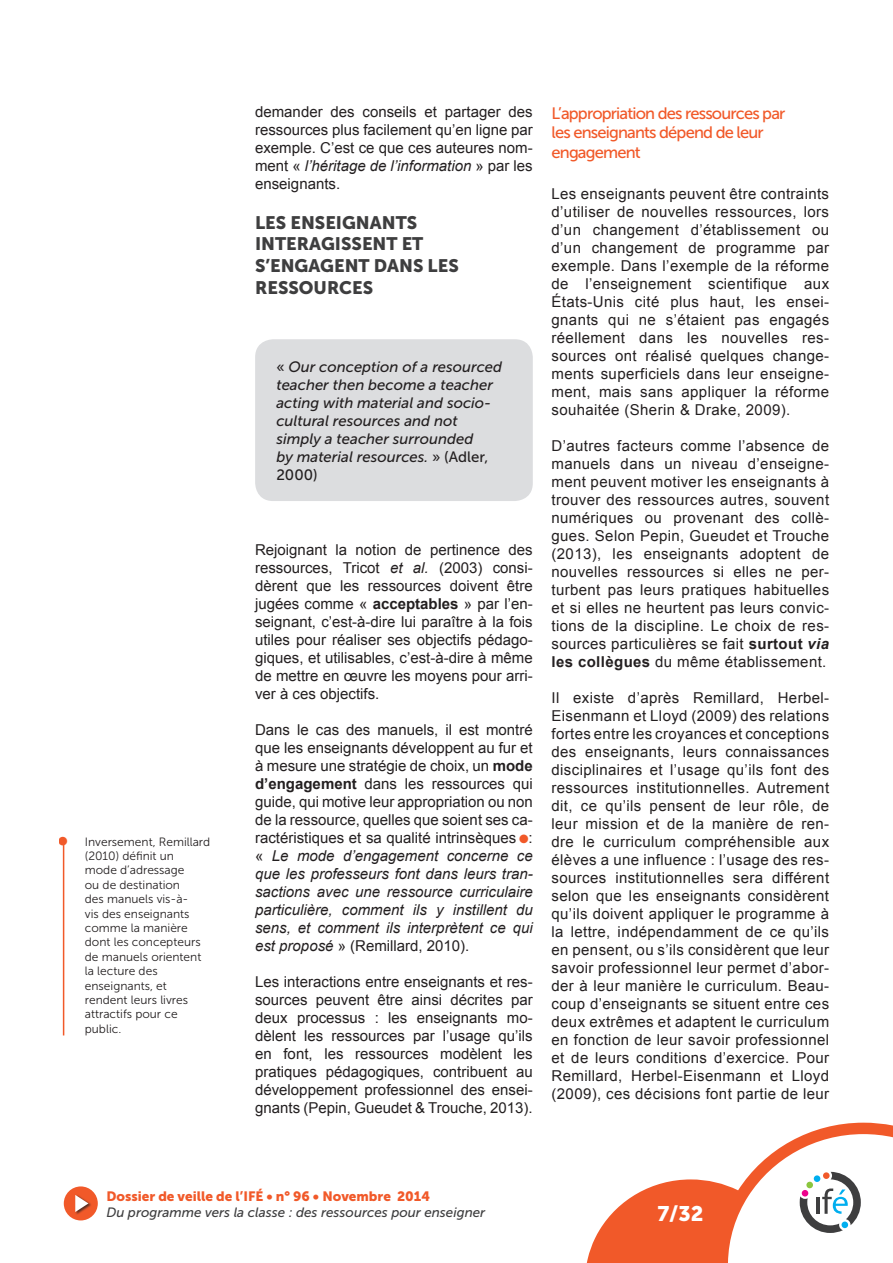
<style>
.page{position:relative;width:893px;height:1263px;background:#fff}
.page>*{position:absolute;margin:0;border:0;box-sizing:border-box;transform-origin:0 0}
.t1{font:21px "Museo Sans 900";color:#fff}
.t2{font:18px/21.6px "Museo Sans 900";color:#3e3e3f}
.t3{font:16.5px/19.8px "Museo Sans 500";letter-spacing:-.05em;color:#f15929}
.t4{font:15px/18px "Arial";color:#231f20;text-align:justify}
.t5{font:italic 15px/18px "Museo Sans 500";color:#231f20}
.t6{font:italic 13.5px "Museo Sans 500";color:#3e3e3f}
.t7{font:13.5px "Museo Sans 900";color:#f15929}
.t8{font:12px/14.4px "Museo Sans 300";color:#231f20}
.s1{font-style:italic}
.s2{font-style:normal}
.s3{font-weight:700}
.s4{font-weight:700;font-style:italic}
</style>
<div class="page">
<div style="left:64px;top:1186px;width:34px;height:34px;background:#f15929;border-radius:50%"></div>
<div style="left:75px;top:1194px;width:16px;height:21px;background:#231f20;opacity:.75"></div>
<svg style="left:75px;top:1195px;width:13px;height:17px"></svg>
<svg style="left:587px;top:1123px;width:305px;height:140px"></svg>
<div style="left:806px;top:1181px;width:7px;height:7px;background:#8bc63e;border-radius:50%"></div>
<div style="left:814px;top:1175px;width:6px;height:7px;background:#00aeef;border-radius:50%"></div>
<div style="left:823px;top:1172px;width:7px;height:7px;background:#f15929;border-radius:50%"></div>
<div style="left:841px;top:1221px;width:7px;height:7px;background:#00aeef;border-radius:50%"></div>
<div style="left:801px;top:1190px;width:7px;height:7px;background:#ed028c;border-radius:50%"></div>
<div style="left:255px;top:339px;width:278px;height:162px;background:#dcdddf;border-radius:18px"></div>
<hr style="left:63px;top:845px;width:1px;height:190px;background:#f15929">
<p class="t8" style="left:85px;top:834px;width:127px">Inversement, Remillard (2010) définit un<br>mode d’adressage<br>ou de destination<br>des manuels vis-à-<br>vis des enseignants comme la manière dont les concepteurs de manuels orientent la lecture des enseignants, et rendent leurs livres attractifs pour ce public.</p>
<p class="t4" style="left:255px;top:103px;width:279px">demander des conseils et partager des ressources plus facilement qu’en ligne par exemple. C’est ce que ces auteures nom&shy;ment « <span class="s1">l’héritage de l’information</span> » par les enseignants.</p>
<p class="t2" style="left:255px;top:212px;width:205px">LES ENSEIGNANTS<br>INTERAGISSENT ET<br>S’ENGAGENT DANS LES<br>RESSOURCES</p>
<p class="t5" style="left:276px;top:358px;width:227px"><span class="s2">«</span> Our conception of a resourced teacher then become a teacher acting with material and socio&shy;cultural resources and not simply a teacher surrounded<br>by material resources. <span class="s2">» (Adler,<br>2000)</span></p>
<p class="t4" style="left:255px;top:541px;width:279px">Rejoignant la notion de pertinence des ressources, Tricot <span class="s1">et al.</span> (2003) consi&shy;dèrent que les ressources doivent être jugées comme « <span class="s3">acceptables</span> » par l’en&shy;seignant, c’est-à-dire lui paraître à la fois utiles pour réaliser ses objectifs pédago&shy;giques, et utilisables, c’est-à-dire à même de mettre en œuvre les moyens pour arri&shy;ver à ces objectifs.</p>
<p class="t4" style="left:255px;top:721px;width:279px">Dans le cas des manuels, il est montré que les enseignants développent au fur et à mesure une stratégie de choix, un <span class="s3">mode d’engagement</span> dans les ressources qui guide, qui motive leur appropriation ou non de la ressource, quelles que soient ses ca&shy;ractéristiques et sa qualité intrinsèques : « <span class="s1">Le mode d’engagement concerne ce que les professeurs font dans leurs tran&shy;sactions avec une ressource curriculaire particulière, comment ils y instillent du sens, et comment ils interprètent ce qui est proposé</span> » (Remillard, 2010).</p>
<p class="t4" style="left:255px;top:973px;width:279px">Les interactions entre enseignants et res&shy;sources peuvent être ainsi décrites par deux processus : les enseignants mo&shy;dèlent les ressources par l’usage qu’ils en font, les ressources modèlent les pratiques pédagogiques, contribuent au développement professionnel des ensei&shy;gnants (Pepin, Gueudet &amp; Trouche, 2013).</p>
<p class="t3" style="left:551px;top:103px;width:235px">L’appropriation des ressources par les enseignants dépend de leur engagement</p>
<p class="t4" style="left:551px;top:185px;width:279px">Les enseignants peuvent être contraints d’utiliser de nouvelles ressources, lors d’un changement d’établissement ou d’un changement de programme par exemple. Dans l’exemple de la réforme de l’enseignement scientifique aux États-Unis cité plus haut, les ensei&shy;gnants qui ne s’étaient pas engagés réellement dans les nouvelles res&shy;sources ont réalisé quelques change&shy;ments superficiels dans leur enseigne&shy;ment, mais sans appliquer la réforme souhaitée (Sherin &amp; Drake, 2009).</p>
<p class="t4" style="left:551px;top:437px;width:279px">D’autres facteurs comme l’absence de manuels dans un niveau d’enseigne&shy;ment peuvent motiver les enseignants à trouver des ressources autres, souvent numériques ou provenant des collè&shy;gues. Selon Pepin, Gueudet et Trouche (2013), les enseignants adoptent de nouvelles ressources si elles ne per&shy;turbent pas leurs pratiques habituelles et si elles ne heurtent pas leurs convic&shy;tions de la discipline. Le choix de res&shy;sources particulières se fait <span class="s3">surtout</span> <span class="s4">via </span><span class="s3">les collègues</span> du même établissement.</p>
<p class="t4" style="left:551px;top:689px;width:279px">Il existe d’après Remillard, Herbel-Eisenmann et Lloyd (2009) des relations fortes entre les croyances et conceptions des enseignants, leurs connaissances disciplinaires et l’usage qu’ils font des ressources institutionnelles. Autrement dit, ce qu’ils pensent de leur rôle, de leur mission et de la manière de ren&shy;dre le curriculum compréhensible aux élèves a une influence : l’usage des res&shy;sources institutionnelles sera différent selon que les enseignants considèrent qu’ils doivent appliquer le programme à la lettre, indépendamment de ce qu’ils en pensent, ou s’ils considèrent que leur savoir professionnel leur permet d’abor&shy;der à leur manière le curriculum. Beau&shy;coup d’enseignants se situent entre ces deux extrêmes et adaptent le curriculum en fonction de leur savoir professionnel et de leurs conditions d’exercice. Pour Remillard, Herbel-Eisenmann et Lloyd (2009), ces décisions font partie de leur</p>
<p class="t7" style="left:106px;top:1188px;width:325px">Dossier de veille de l’IFÉ • n° 96 • Novembre 2014</p>
<p class="t6" style="left:106px;top:1205px;width:380px">Du programme vers la classe : des ressources pour enseigner</p>
<h1 class="t1" style="left:657px;top:1202px;width:47px">7/32</h1>
</div>
